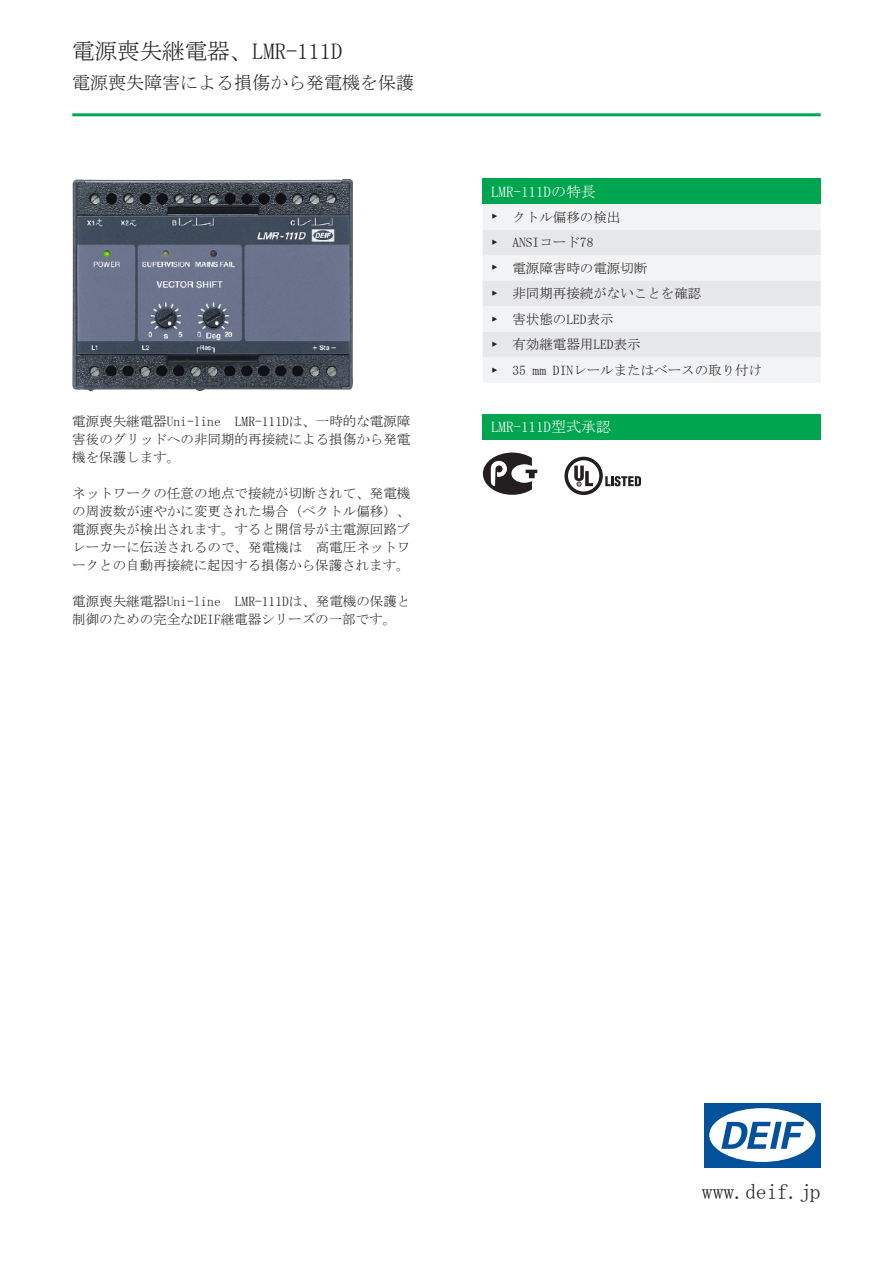
<style>
.page{position:relative;width:893px;height:1263px;background:#fff}
.page>*{position:absolute;margin:0;border:0;box-sizing:border-box;transform-origin:0 0}
.t1{font:22.5px "MS Mincho";color:#231f20}
.t2{font:21.6px "MS Mincho";color:#231f20}
.t3{font:18px "MS Mincho";color:#231f20}
.t4{font:15px "MS Mincho";color:#fff}
.t5{font:13.5px/18px "MS Mincho";color:#231f20;text-align:justify}
</style>
<div class="page">
<hr style="left:72px;top:113px;width:749px;height:3px;background:#00a54f">
<img style="left:72px;top:179px;width:281px;height:213px">
<div style="left:483px;top:179px;width:338px;height:25px;background:#00a54f"></div>
<div style="left:483px;top:204px;width:338px;height:178px;background:#f2f3f4"></div>
<svg style="left:483px;top:230px;width:338px;height:127px"></svg>
<div style="left:483px;top:414px;width:338px;height:26px;background:#00a54f"></div>
<svg style="left:483px;top:453px;width:54px;height:42px"></svg>
<svg style="left:564px;top:457px;width:77px;height:38px"></svg>
<div style="left:704px;top:1103px;width:117px;height:64px;background:#01529a"></div>
<div style="left:709px;top:1108px;width:106px;height:54px;background:#fff;border-radius:50%"></div>
<svg style="left:721px;top:1122px;width:83px;height:27px"></svg>
<h1 class="t1" style="left:72px;top:39px;width:271px">電源喪失継電器、LMR-111D</h1>
<h3 class="t3" style="left:72px;top:74px;width:343px">電源喪失障害による損傷から発電機を保護</h3>
<p class="t5" style="left:72px;top:412px;width:340px">電源喪失継電器Uni-line LMR-111Dは、一時的な電源障害後のグリッドへの非同期的再接続による損傷から発電機を保護します。</p>
<p class="t5" style="left:72px;top:484px;width:340px">ネットワークの任意の地点で接続が切断されて、発電機の周波数が速やかに変更された場合（ベクトル偏移）、電源喪失が検出されます。すると開信号が主電源回路ブレーカーに伝送されるので、発電機は　高電圧ネットワークとの自動再接続に起因する損傷から保護されます。</p>
<p class="t5" style="left:72px;top:592px;width:340px">電源喪失継電器Uni-line LMR-111Dは、発電機の保護と制御のための完全なDEIF継電器シリーズの一部です。</p>
<p class="t4" style="left:491px;top:184px;width:106px">LMR-111Dの特長</p>
<p class="t5" style="left:491px;top:204px;width:273px;line-height:25.5px;text-align:left">► クトル偏移の検出<br>► ANSIコード78<br>► 電源障害時の電源切断<br>► 非同期再接続がないことを確認<br>► 害状態のLED表示<br>► 有効継電器用LED表示<br>► 35 mm DINレールまたはベースの取り付け</p>
<p class="t4" style="left:491px;top:419px;width:121px">LMR-111D型式承認</p>
<h2 class="t2" style="left:702px;top:1181px;width:120px">www.deif.jp</h2>
</div>
